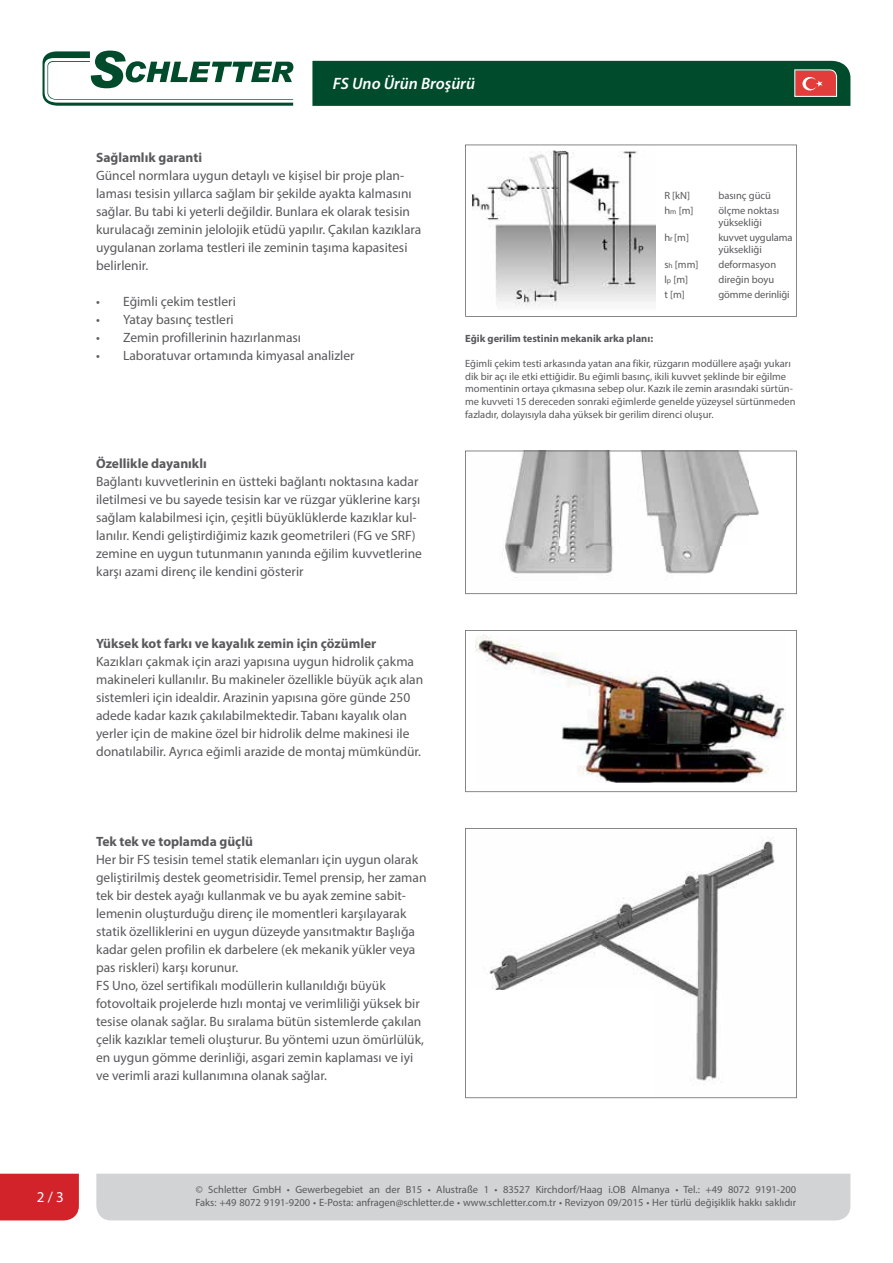
<style>
.page{position:relative;width:893px;height:1263px;background:#fff}
.page>*{position:absolute;margin:0;border:0;box-sizing:border-box;transform-origin:0 0}
.t1{font:italic 600 16.5px "Myriad Pro";color:#fff}
.t2{font:15px "Myriad Pro";color:#fff}
.t3{font:13.5px/18px "Myriad Pro";color:#58595b}
.t4{font:700 13.5px "Myriad Pro";color:#58595b}
.t5{font:10.5px/12.6px "Myriad Pro";color:#58595b}
.t6{font:700 10.5px "Myriad Pro";color:#58595b}
.s1{font-size:7.5px}
.s2{font-style:italic}
</style>
<div class="page">
<svg style="left:43px;top:51px;width:250px;height:55px"></svg>
<svg style="left:312px;top:61px;width:538px;height:45px"></svg>
<div style="left:96px;top:1174px;width:754px;height:46px;background:#d1d3d4"></div>
<div style="left:0;top:1174px;width:79px;height:46px;background:#d2232a"></div>
<svg style="left:465px;top:451px;width:332px;height:143px"></svg>
<svg style="left:465px;top:630px;width:332px;height:162px"></svg>
<svg style="left:465px;top:828px;width:332px;height:270px"></svg>
<svg style="left:465px;top:145px;width:332px;height:172px"></svg>
<p class="t1" style="left:333px;top:73px;width:144px">FS Uno Ürün Broşürü</p>
<p class="t4" style="left:96px;top:149px;width:107px">Sağlamlık garanti</p>
<p class="t3" style="left:96px;top:166px;width:327px">Güncel normlara uygun detaylı ve kişisel bir proje plan&shy;laması tesisin yıllarca sağlam bir şekilde ayakta kalmasını sağlar. Bu tabi ki yeterli değildir. Bunlara ek olarak tesisin kurulacağı zeminin jelolojik etüdü yapılır. Çakılan kazıklara uygulanan zorlama testleri ile zeminin taşıma kapasitesi belirlenir.</p>
<p class="t3" style="left:96px;top:292px;width:141px">• Eğimli çekim testleri</p>
<p class="t3" style="left:96px;top:310px;width:139px">• Yatay basınç testleri</p>
<p class="t3" style="left:96px;top:328px;width:206px">• Zemin profillerinin hazırlanması</p>
<p class="t3" style="left:96px;top:346px;width:260px">• Laboratuvar ortamında kimyasal analizler</p>
<p class="t4" style="left:96px;top:455px;width:112px">Özellikle dayanıklı</p>
<p class="t3" style="left:96px;top:472px;width:327px">Bağlantı kuvvetlerinin en üstteki bağlantı noktasına kadar iletilmesi ve bu sayede tesisin kar ve rüzgar yüklerine karşı sağlam kalabilmesi için, çeşitli büyüklüklerde kazıklar kul&shy;lanılır. Kendi geliştirdiğimiz kazık geometrileri (FG ve SRF) zemine en uygun tutunmanın yanında eğilim kuvvetlerine karşı azami direnç ile kendini gösterir</p>
<p class="t4" style="left:96px;top:635px;width:282px">Yüksek kot farkı ve kayalık zemin için çözümler</p>
<p class="t3" style="left:96px;top:652px;width:329px">Kazıkları çakmak için arazi yapısına uygun hidrolik çakma makineleri kullanılır. Bu makineler özellikle büyük açık alan sistemleri için idealdir. Arazinin yapısına göre günde 250 adede kadar kazık çakılabilmektedir. Tabanı kayalık olan yerler için de makine özel bir hidrolik delme makinesi ile donatılabilir. Ayrıca eğimli arazide de montaj mümkündür.</p>
<p class="t4" style="left:96px;top:833px;width:158px">Tek tek ve toplamda güçlü</p>
<p class="t3" style="left:96px;top:850px;width:332px">Her bir FS tesisin temel statik elemanları için uygun olarak geliştirilmiş destek geometrisidir. Temel prensip, her zaman tek bir destek ayağı kullanmak ve bu ayak zemine sabit&shy;lemenin oluşturduğu direnç ile momentleri karşılayarak statik özelliklerini en uygun düzeyde yansıtmaktır Başlığa kadar gelen profilin ek darbelere (ek mekanik yükler veya pas riskleri) karşı korunur.<br>FS Uno, özel sertifikalı modüllerin kullanıldığı büyük fotovoltaik projelerde hızlı montaj ve verimliliği yüksek bir tesise olanak sağlar. Bu sıralama bütün sistemlerde çakılan çelik kazıklar temeli oluşturur. Bu yöntemi uzun ömürlülük, en uygun gömme derinliği, asgari zemin kaplaması ve iyi ve verimli arazi kullanımına olanak sağlar.</p>
<p class="t5" style="left:664px;top:189px;width:27px">R [kN]</p>
<p class="t5" style="left:718px;top:189px;width:54px">basınç gücü</p>
<p class="t5" style="left:664px;top:204px;width:31px">h<span class="s1">m</span> [m]</p>
<p class="t5" style="left:718px;top:205px;width:62px;line-height:12px">ölçme noktası yüksekliği</p>
<p class="t5" style="left:664px;top:231px;width:26px">h<span class="s1">r</span> [m]</p>
<p class="t5" style="left:718px;top:232px;width:76px;line-height:12px">kuvvet uygulama yüksekliği</p>
<p class="t5" style="left:664px;top:258px;width:36px">s<span class="s1">h</span> [mm]</p>
<p class="t5" style="left:718px;top:258px;width:59px">deformasyon</p>
<p class="t5" style="left:664px;top:273px;width:25px">l<span class="s1">p</span> [m]</p>
<p class="t5" style="left:718px;top:273px;width:57px">direğin boyu</p>
<p class="t5" style="left:664px;top:288px;width:22px">t [m]</p>
<p class="t5" style="left:718px;top:288px;width:73px">gömme derinliği</p>
<p class="t6" style="left:465px;top:331px;width:189px">Eğik gerilim testinin mekanik arka planı:</p>
<p class="t5" style="left:465px;top:357px;width:332px">Eğimli çekim testi arkasında yatan ana fikir, rüzgarın modüllere aşağı yukarı dik bir açı ile etki ettiğidir. Bu eğimli basınç, ikili kuvvet şeklinde bir eğilme momentinin ortaya çıkmasına sebep olur. Kazık ile zemin arasındaki sürtün&shy;me kuvveti 15 dereceden sonraki eğimlerde genelde yüzeysel sürtünmeden fazladır, dolayısıyla daha yüksek bir gerilim direnci oluşur.</p>
<p class="t2" style="left:37px;top:1187px;width:28px">2 / 3</p>
<p class="t5" style="left:196px;top:1183px;width:602px"><span class="s2">©</span> Schletter GmbH <span class="s2">•</span> Gewerbegebiet an der B15 <span class="s2">•</span> Alustraße 1 <span class="s2">•</span> 83527 Kirchdorf/Haag i.OB Almanya <span class="s2">•</span> Tel.: +49 8072 9191-200<br>Faks: +49 8072 9191-9200 <span class="s2">•</span> E-Posta: anfragen@schletter.de <span class="s2">•</span> www.schletter.com.tr <span class="s2">•</span> Revizyon 09/2015 <span class="s2">•</span> Her türlü değişiklik hakkı saklıdır</p>
</div>
